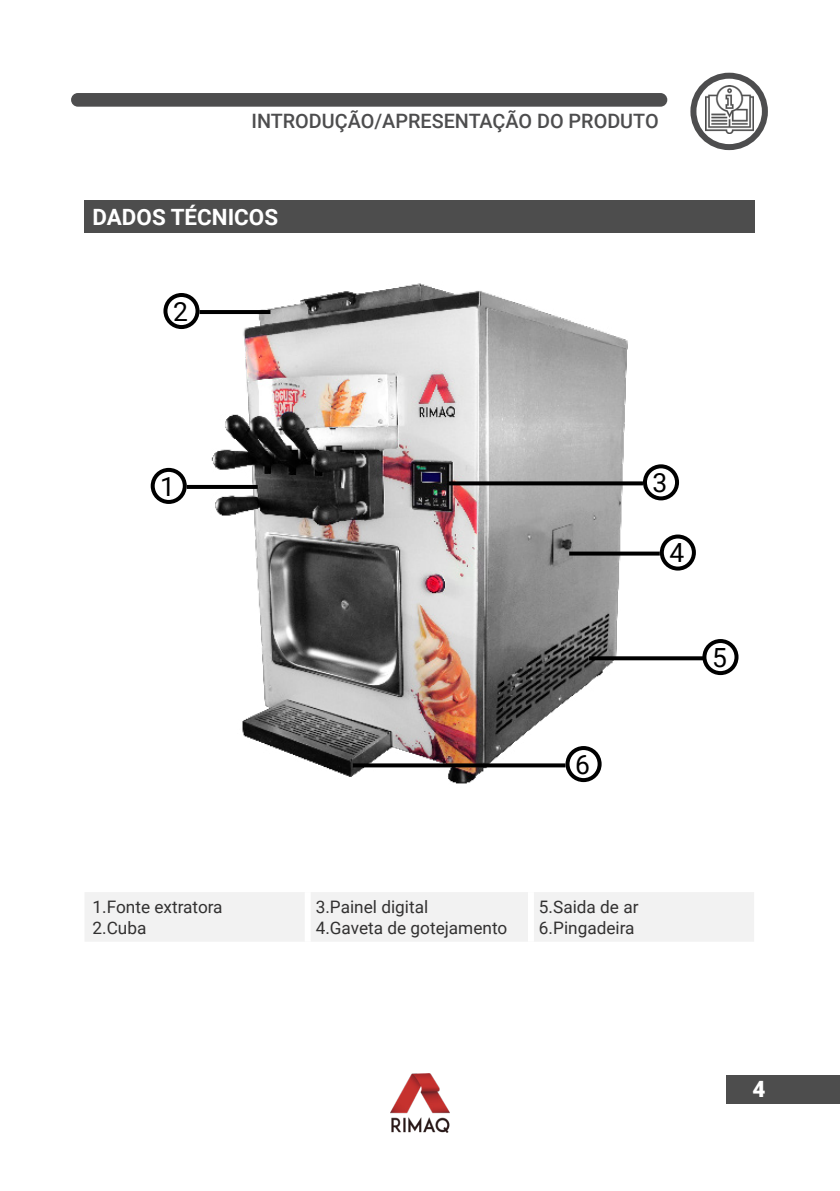
<style>
.page{position:relative;width:840px;height:1191px;background:#fff}
.page>*{position:absolute;margin:0;border:0;box-sizing:border-box;transform-origin:0 0}
.t1{font:26.4px "Roboto";color:#000}
.t2{font:700 22.4px "Roboto";color:#fff}
.t3{font:900 22.4px "Roboto";color:#fff}
.t4{font:500 19.8px "Roboto";color:#4d4d4e}
.t5{font:17.2px/20.6px "Roboto";color:#323131}
</style>
<div class="page">
<img style="left:705px;top:86px;width:47px;height:47px">
<div style="left:690px;top:73px;width:77px;height:77px;border:6px solid #4d4d4e;border-radius:50%"></div>
<div style="left:72px;top:94px;width:594px;height:12px;background:#4d4d4e;border-radius:6px"></div>
<div style="left:71px;top:93px;width:596px;height:14px;border:2px solid #4d4d4e;border-radius:6px"></div>
<div style="left:726px;top:1075px;width:113px;height:29px;background:#4d4d4d"></div>
<img style="left:390px;top:1073px;width:59px;height:59px">
<div style="left:84px;top:201px;width:671px;height:32px;background:#4d4d4d"></div>
<img style="left:204px;top:283px;width:446px;height:501px">
<div style="left:659px;top:534px;width:36px;height:36px;border:4px solid #000;border-radius:50%"></div>
<div style="left:151px;top:468px;width:36px;height:36px;border:4px solid #000;border-radius:50%"></div>
<div style="left:163px;top:293px;width:36px;height:36px;border:4px solid #000;border-radius:50%"></div>
<div style="left:642px;top:464px;width:36px;height:36px;border:4px solid #000;border-radius:50%"></div>
<svg style="left:569px;top:551px;width:90px;height:4px"></svg>
<svg style="left:187px;top:485px;width:70px;height:4px"></svg>
<hr style="left:199px;top:310px;width:71px;height:4px;background:#000">
<svg style="left:448px;top:481px;width:194px;height:4px"></svg>
<div style="left:702px;top:639px;width:36px;height:36px;border:4px solid #000;border-radius:50%"></div>
<svg style="left:588px;top:656px;width:116px;height:4px"></svg>
<div style="left:565px;top:746px;width:36px;height:36px;border:4px solid #000;border-radius:50%"></div>
<svg style="left:353px;top:763px;width:212px;height:4px"></svg>
<div style="left:85px;top:892px;width:668px;height:49px;background:#f2f2f2"></div>
<div style="left:304px;top:892px;width:6px;height:49px;background:#fff"></div>
<div style="left:527px;top:892px;width:6px;height:49px;background:#fff"></div>
<p class="t4" style="left:251px;top:107px;width:408px">INTRODUÇÃO/APRESENTAÇÃO DO PRODUTO</p>
<h2 class="t2" style="left:92px;top:202px;width:187px">DADOS TÉCNICOS</h2>
<h1 class="t1" style="left:173px;top:293px;width:16px">2</h1>
<h1 class="t1" style="left:160px;top:468px;width:16px">1</h1>
<h1 class="t1" style="left:574px;top:746px;width:16px">6</h1>
<h1 class="t1" style="left:652px;top:464px;width:16px">3</h1>
<h1 class="t1" style="left:669px;top:534px;width:16px">4</h1>
<h1 class="t1" style="left:711px;top:639px;width:16px">5</h1>
<p class="t5" style="left:92px;top:896px;width:131px">1.Fonte extratora<br>2.Cuba</p>
<p class="t5" style="left:315px;top:896px;width:193px">3.Painel digital<br>4.Gaveta de gotejamento</p>
<p class="t5" style="left:538px;top:896px;width:101px">5.Saida de ar<br>6.Pingadeira</p>
<h2 class="t3" style="left:752px;top:1073px;width:14px">4</h2>
</div>
